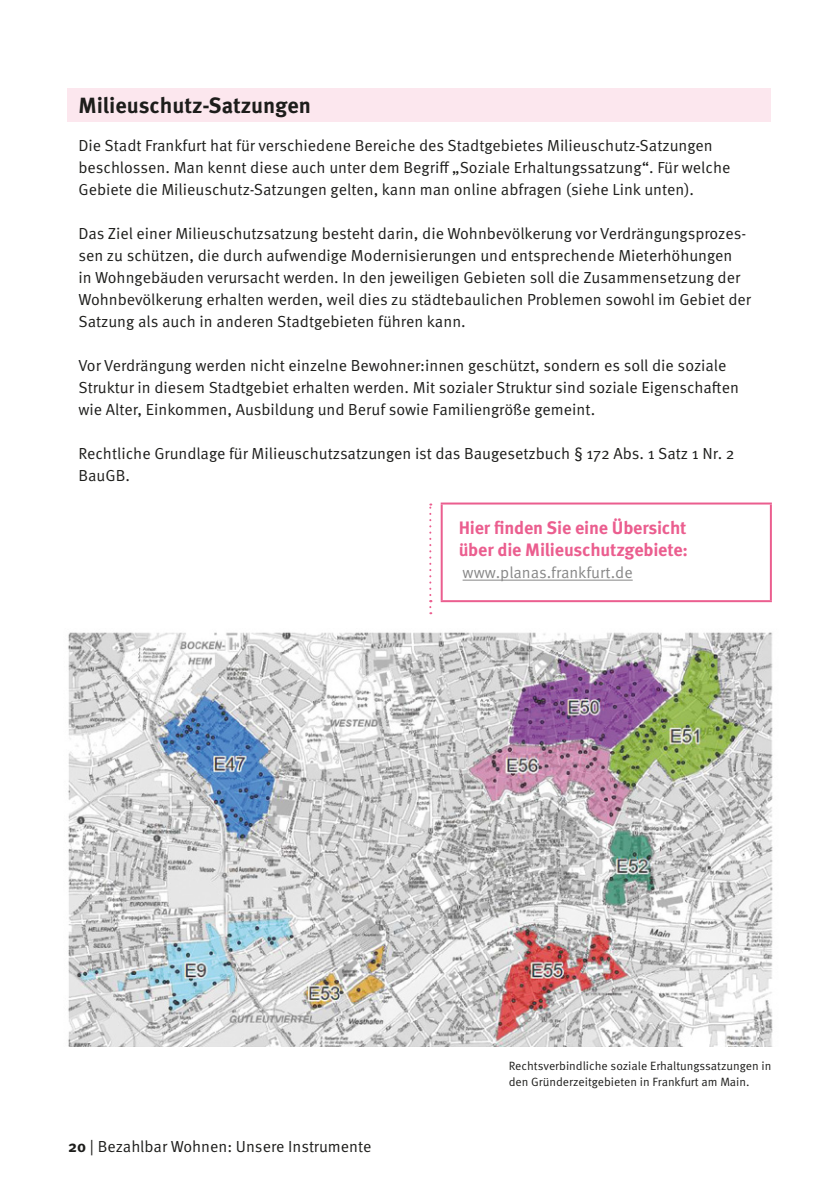
<style>
.page{position:relative;width:840px;height:1191px;background:#fff}
.page>*{position:absolute;margin:0;border:0;box-sizing:border-box;transform-origin:0 0}
.Subheadline__Kostenl{font:700 22px "Meta Pro";color:#1d1d1b}
._00_Subheadline_gelb{font:700 18px/22px "Meta Pro";letter-spacing:-.01em;color:#eb5e8f}
._00_Body{font:16px/22px "Meta Pro Norm";color:#1d1d1b}
._00_Subheadline_gelb-2{font:16px "Meta Pro Norm";letter-spacing:-.005em;color:#878787}
.Subheadline__Kostenl-2{font:12px/16px "Meta Pro Norm";color:#1d1d1b}
.s1{font-family:"Meta Pro";font-weight:700}
</style>
<div class="page">
<div style="left:67px;top:88px;width:703px;height:34px;background:#fce7ee"></div>
<hr style="left:440px;top:502px;width:331px;height:2px;background:#eb5e8f">
<hr style="left:440px;top:504px;width:2px;height:96px;background:#eb5e8f">
<hr style="left:769px;top:504px;width:2px;height:96px;background:#eb5e8f">
<hr style="left:440px;top:600px;width:331px;height:2px;background:#eb5e8f">
<svg style="left:429px;top:503px;width:2px;height:111px"></svg>
<hr style="left:462px;top:580px;width:170px;height:1px;background:#878787">
<img style="left:68px;top:632px;width:705px;height:415px">
<p class="Subheadline__Kostenl" style="left:78px;top:88px;width:234px">Milieuschutz-Satzungen</p>
<p class="_00_Body" style="left:78px;top:133px;width:653px">Die Stadt Frankfurt hat für verschiedene Bereiche des Stadtgebietes Milieuschutz-Satzungen beschlossen. Man kennt diese auch unter dem Begriff „Soziale Erhaltungssatzung“. Für welche<br>Gebiete die Milieuschutz-Satzungen gelten, kann man online abfragen (siehe Link unten).</p>
<p class="_00_Body" style="left:78px;top:221px;width:673px">Das Ziel einer Milieuschutzsatzung besteht darin, die Wohnbevölkerung vor Verdrängungsprozes&shy;sen zu schützen, die durch aufwendige Modernisierungen und entsprechende Mieterhöhungen<br>in Wohngebäuden verursacht werden. In den jeweiligen Gebieten soll die Zusammensetzung der Wohnbevölkerung erhalten werden, weil dies zu städtebaulichen Problemen sowohl im Gebiet der Satzung als auch in anderen Stadtgebieten führen kann.</p>
<p class="_00_Body" style="left:78px;top:353px;width:661px">Vor Verdrängung werden nicht einzelne Bewohner:innen geschützt, sondern es soll die soziale<br>Struktur in diesem Stadtgebiet erhalten werden. Mit sozialer Struktur sind soziale Eigenschaften wie Alter, Einkommen, Ausbildung und Beruf sowie Familiengröße gemeint.</p>
<p class="_00_Body" style="left:78px;top:441px;width:657px">Rechtliche Grundlage für Milieuschutzsatzungen ist das Baugesetzbuch § 172 Abs. 1 Satz 1 Nr. 2<br>BauGB.</p>
<p class="_00_Subheadline_gelb" style="left:458px;top:516px;width:231px">Hier finden Sie eine Übersicht über die Milieuschutzgebiete:</p>
<p class="_00_Subheadline_gelb-2" style="left:462px;top:560px;width:171px">www.planas.frankfurt.de</p>
<p class="_00_Body" style="left:68px;top:1134px;width:305px"><span class="s1">20</span> | Bezahlbar Wohnen: Unsere Instrumente</p>
<p class="Subheadline__Kostenl-2" style="left:508px;top:1057px;width:264px">Rechtsverbindliche soziale Erhaltungssatzungen in den Gründerzeitgebieten in Frankfurt am Main.</p>
</div>
